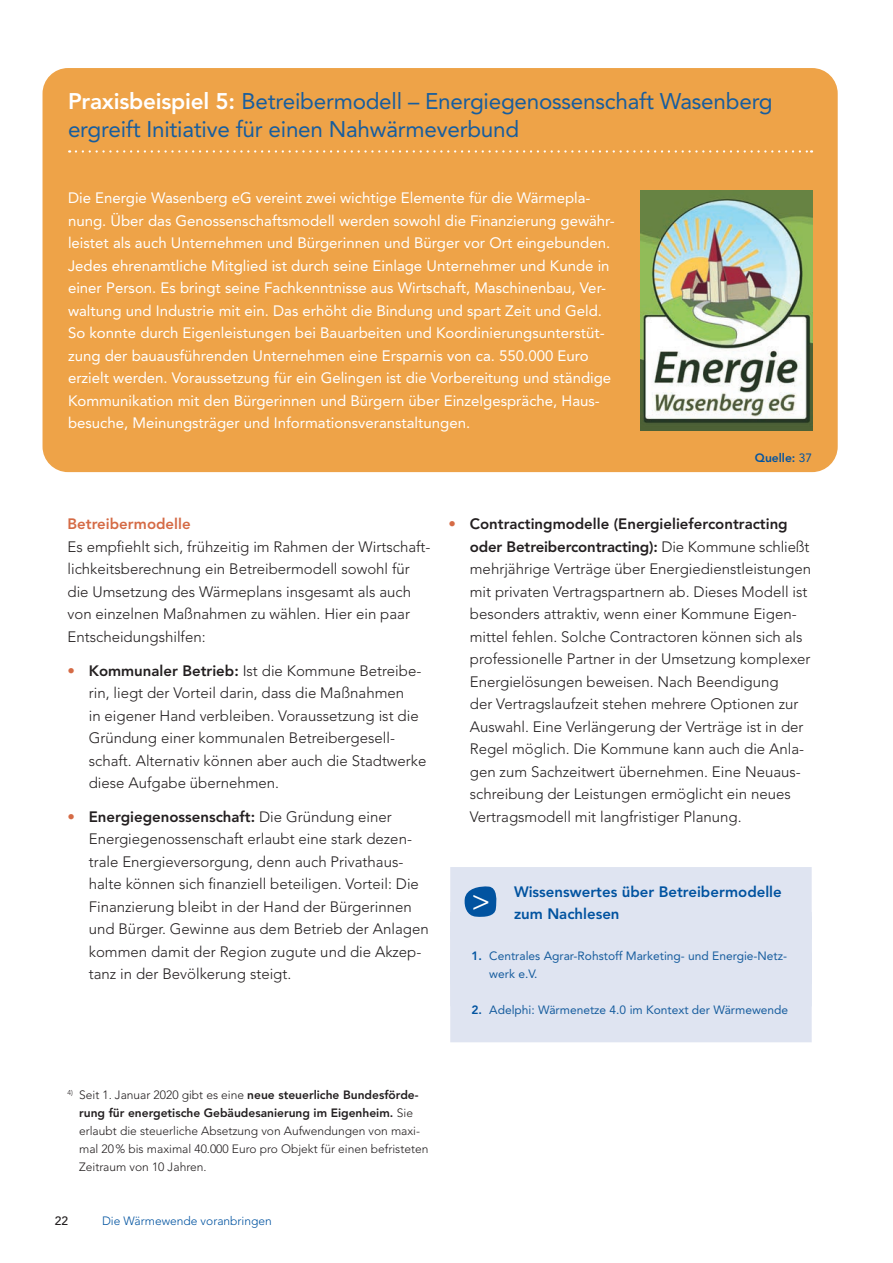
<style>
.page{position:relative;width:893px;height:1263px;background:#fff}
.page>*{position:absolute;margin:0;border:0;box-sizing:border-box;transform-origin:0 0}
.t1{font:28.5px "Avenir LT Std";color:#fff}
.t2{font:22.5px/28.5px "Avenir LT Std";letter-spacing:-.01em;color:#175d9e}
.t3{font:300 15px/22.5px "Avenir LT Std";color:#231f20}
.t4{font:15px/22.5px "Avenir LT Std";color:#fff}
.t5{font:800 15px/22.5px "Avenir LT Std";color:#0153a0}
.t6{font:800 15px "Avenir LT Std";color:#d56b46}
.t7{font:300 12px/18px "Avenir LT Std";color:#231f20}
.t8{font:12px/18px "Avenir LT Std";color:#175d9e}
.t9{font:300 12px "Avenir LT Std";color:#0153a0}
.t10{font:800 12px "Avenir LT Std";color:#0153a0}
.t11{font:500 12px "Avenir LT Std";color:#231f20}
.s1{font-weight:800;color:#fff}
.s2{font-weight:400}
.s3{font-weight:900;color:#d56b46}
.s4{font-weight:800}
.s5{font-weight:800;color:#0153a0}
</style>
<div class="page">
<div style="left:450px;top:867px;width:362px;height:72px;background:#dfe4f1"></div>
<div style="left:450px;top:916px;width:362px;height:90px;background:#dfe4f1"></div>
<div style="left:450px;top:952px;width:362px;height:90px;background:#dfe4f1"></div>
<svg style="left:464px;top:886px;width:33px;height:31px"></svg>
<div style="left:43px;top:68px;width:795px;height:404px;background:#eea348;border-radius:26px"></div>
<img style="left:640px;top:191px;width:172px;height:240px">
<svg style="left:76px;top:150px;width:736px;height:3px"></svg>
<h2 class="t2" style="left:68px;top:87px;width:706px"><span class="s1">Praxisbeispiel 5:</span> Betreibermodell – Energiegenossenschaft Wasenberg ergreift Initiative für einen Nahwärmeverbund</h2>
<p class="t4" style="left:68px;top:187px;width:548px">Die Energie Wasenberg eG vereint zwei wichtige Elemente für die Wärmepla&shy;nung. Über das Genossenschaftsmodell werden sowohl die Finanzierung gewähr&shy;leistet als auch Unternehmen und Bürgerinnen und Bürger vor Ort eingebunden.<br>Jedes ehrenamtliche Mitglied ist durch seine Einlage Unternehmer und Kunde in einer Person. Es bringt seine Fachkenntnisse aus Wirtschaft, Maschinenbau, Ver&shy;waltung und Industrie mit ein. Das erhöht die Bindung und spart Zeit und Geld.<br>So konnte durch Eigenleistungen bei Bauarbeiten und Koordinierungsunterstüt&shy;zung der bauausführenden Unternehmen eine Ersparnis von ca. 550.000 Euro erzielt werden. Voraussetzung für ein Gelingen ist die Vorbereitung und ständige Kommunikation mit den Bürgerinnen und Bürgern über Einzelgespräche, Haus&shy;besuche, Meinungsträger und Informationsveranstaltungen.</p>
<p class="t10" style="left:755px;top:451px;width:59px">Quelle: <span class="s2">37</span></p>
<p class="t6" style="left:68px;top:515px;width:125px">Betreibermodelle</p>
<p class="t3" style="left:68px;top:535px;width:365px">Es empfiehlt sich, frühzeitig im Rahmen der Wirtschaft&shy;lichkeitsberechnung ein Betreibermodell sowohl für die Umsetzung des Wärmeplans insgesamt als auch von einzelnen Maßnahmen zu wählen. Hier ein paar Entscheidungshilfen:</p>
<p class="t3" style="left:89px;top:659px;width:339px;text-indent:-21px"><span class="s3">•</span> <span class="s4">Kommunaler Betrieb:</span> Ist die Kommune Betreibe&shy;rin, liegt der Vorteil darin, dass die Maßnahmen<br>in eigener Hand verbleiben. Voraussetzung ist die Gründung einer kommunalen Betreibergesell&shy;schaft. Alternativ können aber auch die Stadtwerke diese Aufgabe übernehmen.</p>
<p class="t3" style="left:89px;top:805px;width:341px;text-indent:-21px"><span class="s3">•</span> <span class="s4">Energiegenossenschaft:</span> Die Gründung einer Energiegenossenschaft erlaubt eine stark dezen&shy;trale Energieversorgung, denn auch Privathaus&shy;halte können sich finanziell beteiligen. Vorteil: Die Finanzierung bleibt in der Hand der Bürgerinnen und Bürger. Gewinne aus dem Betrieb der Anlagen kommen damit der Region zugute und die Akzep&shy;tanz in der Bevölkerung steigt.</p>
<p class="t3" style="left:470px;top:513px;width:343px;text-indent:-21px"><span class="s3">•</span> <span class="s4">Contractingmodelle (Energieliefercontracting oder Betreibercontracting):</span> Die Kommune schließt mehrjährige Verträge über Energiedienstleistungen mit privaten Vertragspartnern ab. Dieses Modell ist besonders attraktiv, wenn einer Kommune Eigen&shy;mittel fehlen. Solche Contractoren können sich als professionelle Partner in der Umsetzung komplexer Energielösungen beweisen. Nach Beendigung<br>der Vertragslaufzeit stehen mehrere Optionen zur Auswahl. Eine Verlängerung der Verträge ist in der Regel möglich. Die Kommune kann auch die Anla&shy;gen zum Sachzeitwert übernehmen. Eine Neuaus&shy;schreibung der Leistungen ermöglicht ein neues Vertragsmodell mit langfristiger Planung.</p>
<p class="t5" style="left:514px;top:880px;width:269px">Wissenswertes über Betreibermodelle zum Nachlesen</p>
<p class="t8" style="left:489px;top:946px;width:299px;text-indent:-18px"><span class="s5">1.</span> Centrales Agrar-Rohstoff Marketing- und Energie-Netz&shy;werk e.V.</p>
<p class="t8" style="left:471px;top:1000px;width:318px"><span class="s5">2.</span> Adelphi: Wärmenetze 4.0 im Kontext der Wärmewende</p>
<h1 class="t1" style="left:472px;top:884px;width:20px">&gt;</h1>
<p class="t7" style="left:79px;top:1085px;width:351px;text-indent:-12px"><sup>4)</sup> Seit 1. Januar 2020 gibt es eine <span class="s4">neue steuerliche Bundesförde&shy;rung für energetische Gebäudesanierung im Eigenheim.</span> Sie erlaubt die steuerliche Absetzung von Aufwendungen von maxi&shy;mal 20% bis maximal 40.000 Euro pro Objekt für einen befristeten Zeitraum von 10 Jahren.</p>
<p class="t11" style="left:55px;top:1214px;width:15px">22</p>
<p class="t9" style="left:102px;top:1214px;width:171px">Die Wärmewende voranbringen</p>
</div>
